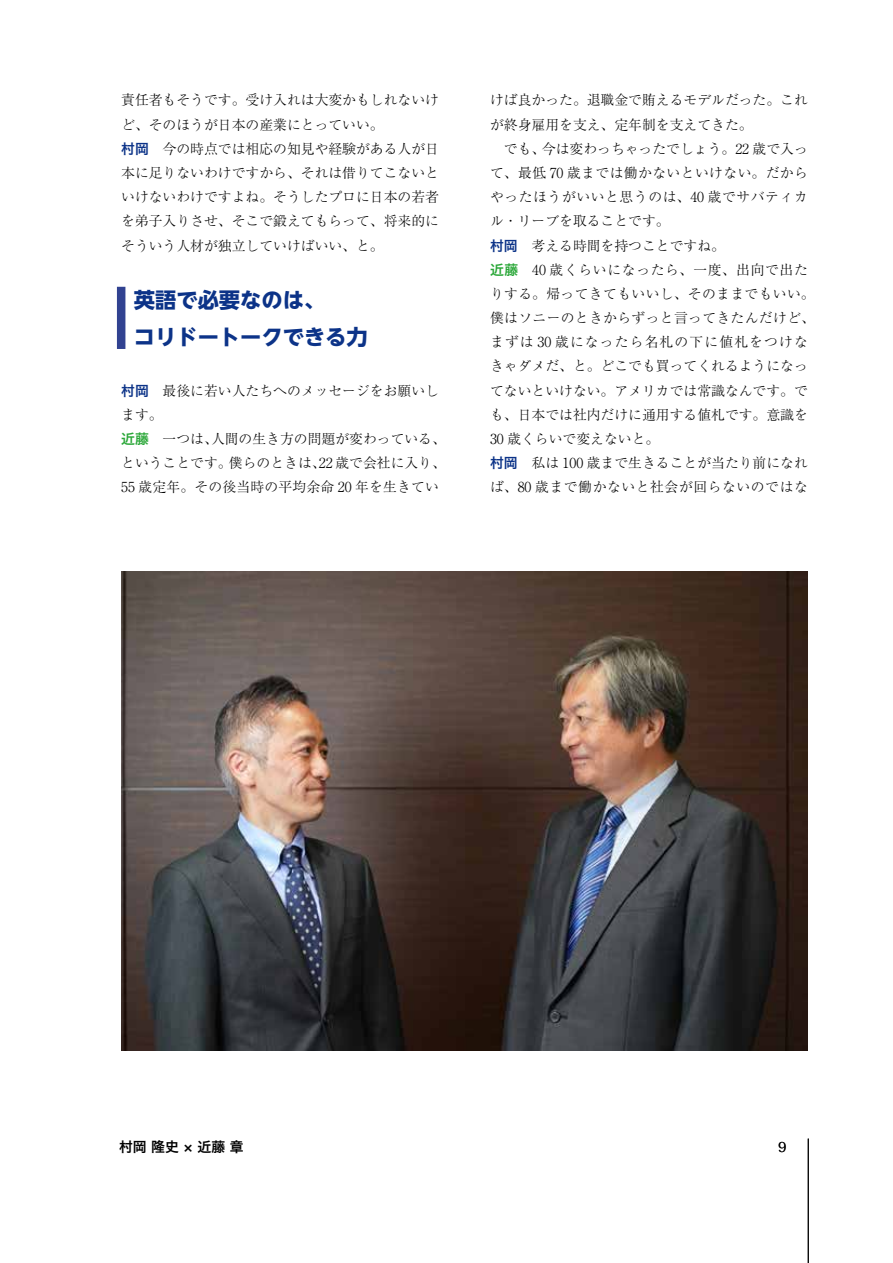
<style>
.page{position:relative;width:893px;height:1263px;background:#fff}
.page>*{position:absolute;margin:0;border:0;box-sizing:border-box;transform-origin:0 0}
.t1{font:700 21.3px/37.2px "UD Shin Go NT Pro";color:#0c3388}
.t2{font:300 13.8px/24.2px "Ryumin Pro";color:#000}
.t3{font:13.8px "Hira Sans Old Std W6";color:#000}
.t4{font:13.8px "Koz Min Pr 6 N";color:#000}
.s1{font-family:"Hira Sans Old Std W6";font-weight:400;color:#0c3388}
.s2{font-family:"Hira Sans Old Std W6";font-weight:400;color:#2aa738}
</style>
<div class="page">
<hr style="left:808px;top:1138px;width:1px;height:125px;background:#000">
<div style="left:117px;top:287px;width:8px;height:62px;background:#314291"></div>
<img style="left:121px;top:572px;width:687px;height:478px">
<p class="t2" style="left:121px;top:87px;width:319px">責任者もそうです。受け入れは大変かもしれないけど、そのほうが日本の産業にとっていい。<br><span class="s1">村岡　</span>今の時点では相応の知見や経験がある人が日本に足りないわけですから、それは借りてこないといけないわけですよね。そうしたプロに日本の若者を弟子入りさせ、そこで鍛えてもらって、将来的にそういう人材が独立していけばいい、と。</p>
<h1 class="t1" style="left:134px;top:281px;width:235px">英語で必要なのは、<br>コリドートークできる力</h1>
<p class="t2" style="left:121px;top:377px;width:326px"><span class="s1">村岡　</span>最後に若い人たちへのメッセージをお願いします。<br><span class="s2">近藤　</span>一つは、人間の生き方の問題が変わっている、ということです。僕らのときは、22 歳で会社に入り、<br>55 歳定年。その後当時の平均余命 20 年を生きてい</p>
<p class="t2" style="left:490px;top:87px;width:326px">けば良かった。退職金で賄えるモデルだった。これが終身雇用を支え、定年制を支えてきた。<br>　でも、今は変わっちゃったでしょう。22 歳で入って、最低 70 歳までは働かないといけない。だからやったほうがいいと思うのは、40 歳でサバティカル・リーブを取ることです。<br><span class="s1">村岡　</span>考える時間を持つことですね。<br><span class="s2">近藤　</span>40 歳くらいになったら、一度、出向で出たりする。帰ってきてもいいし、そのままでもいい。僕はソニーのときからずっと言ってきたんだけど、まずは 30 歳になったら名札の下に値札をつけなきゃダメだ、と。どこでも買ってくれるようになってないといけない。アメリカでは常識なんです。でも、日本では社内だけに通用する値札です。意識を<br>30 歳くらいで変えないと。<br><span class="s1">村岡　</span>私は 100 歳まで生きることが当たり前になれば、80 歳まで働かないと社会が回らないのではな</p>
<p class="t3" style="left:119px;top:1136px;width:126px">村岡 隆史 × 近藤 章</p>
<p class="t4" style="left:778px;top:1139px;width:10px">9</p>
</div>
